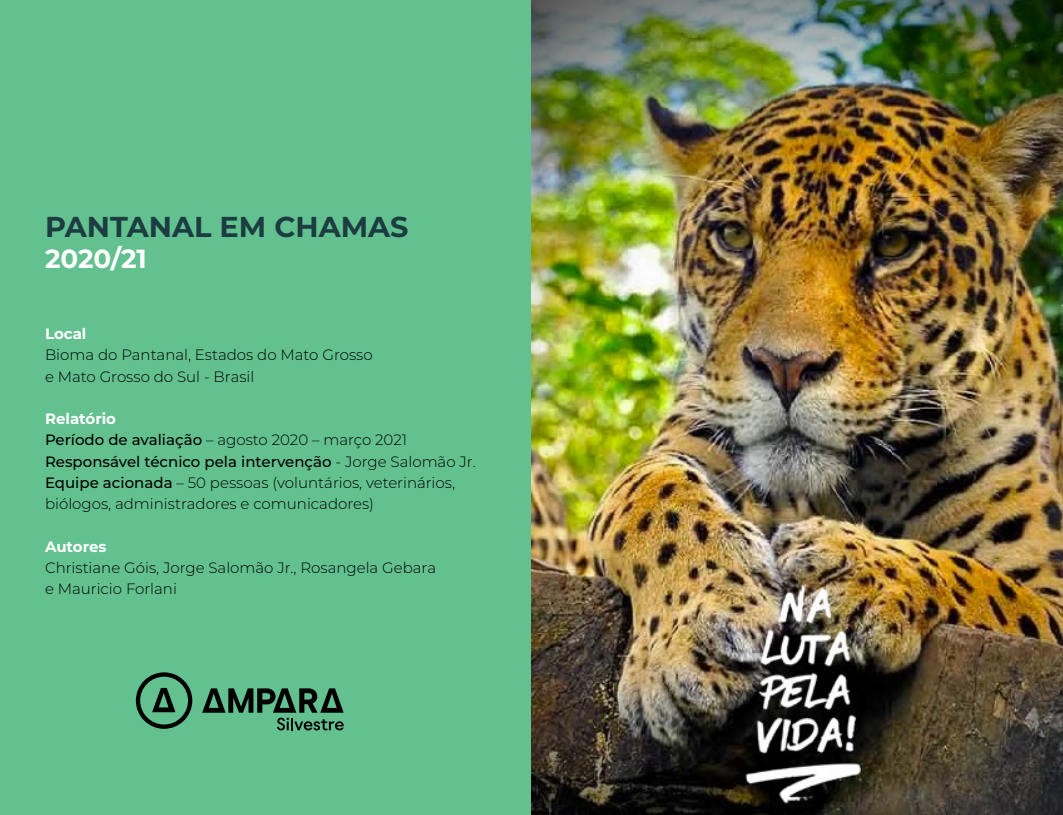
<style>
.page{position:relative;width:1063px;height:815px;background:#fff}
.page>*{position:absolute;margin:0;border:0;box-sizing:border-box;transform-origin:0 0}
.t1{font:700 28.75px "Montserrat";color:#1b3c41}
.t2{font:700 26.25px "Montserrat";color:#fff}
.t3{font:300 15px/21.2px "Montserrat";color:#000}
.t4{font:700 15px "Montserrat";color:#fff}
.s1{font-weight:700;color:#fff}
.s2{font-weight:500}
</style>
<div class="page">
<div style="left:0;top:0;width:531px;height:815px;background:#63c18f"></div>
<img style="left:531px;top:0;width:532px;height:815px">
<svg style="left:136px;top:672px;width:56px;height:57px;background:#448562"></svg>
<svg style="left:202px;top:688px;width:142px;height:42px;background:#3f7c5c"></svg>
<h1 class="t1" style="left:45px;top:206px;width:365px">PANTANAL EM CHAMAS</h1>
<h2 class="t2" style="left:45px;top:240px;width:103px">2020/21</h2>
<p class="t4" style="left:45px;top:323px;width:43px">Local</p>
<p class="t3" style="left:45px;top:344px;width:329px">Bioma do Pantanal, Estados do Mato Grosso e Mato Grosso do Sul - Brasil</p>
<p class="t3" style="left:45px;top:408px;width:432px"><span class="s1">Relatório<br></span><span class="s2">Período de avaliação</span> – agosto 2020 – março 2021<br><span class="s2">Responsável técnico pela intervenção</span> - Jorge Salomão Jr.<br><span class="s2">Equipe acionada</span> – 50 pessoas (voluntários, veterinários, biólogos, administradores e comunicadores)</p>
<p class="t4" style="left:45px;top:536px;width:63px">Autores</p>
<p class="t3" style="left:45px;top:557px;width:393px">Christiane Góis, Jorge Salomão Jr., Rosangela Gebara e Mauricio Forlani</p>
</div>
